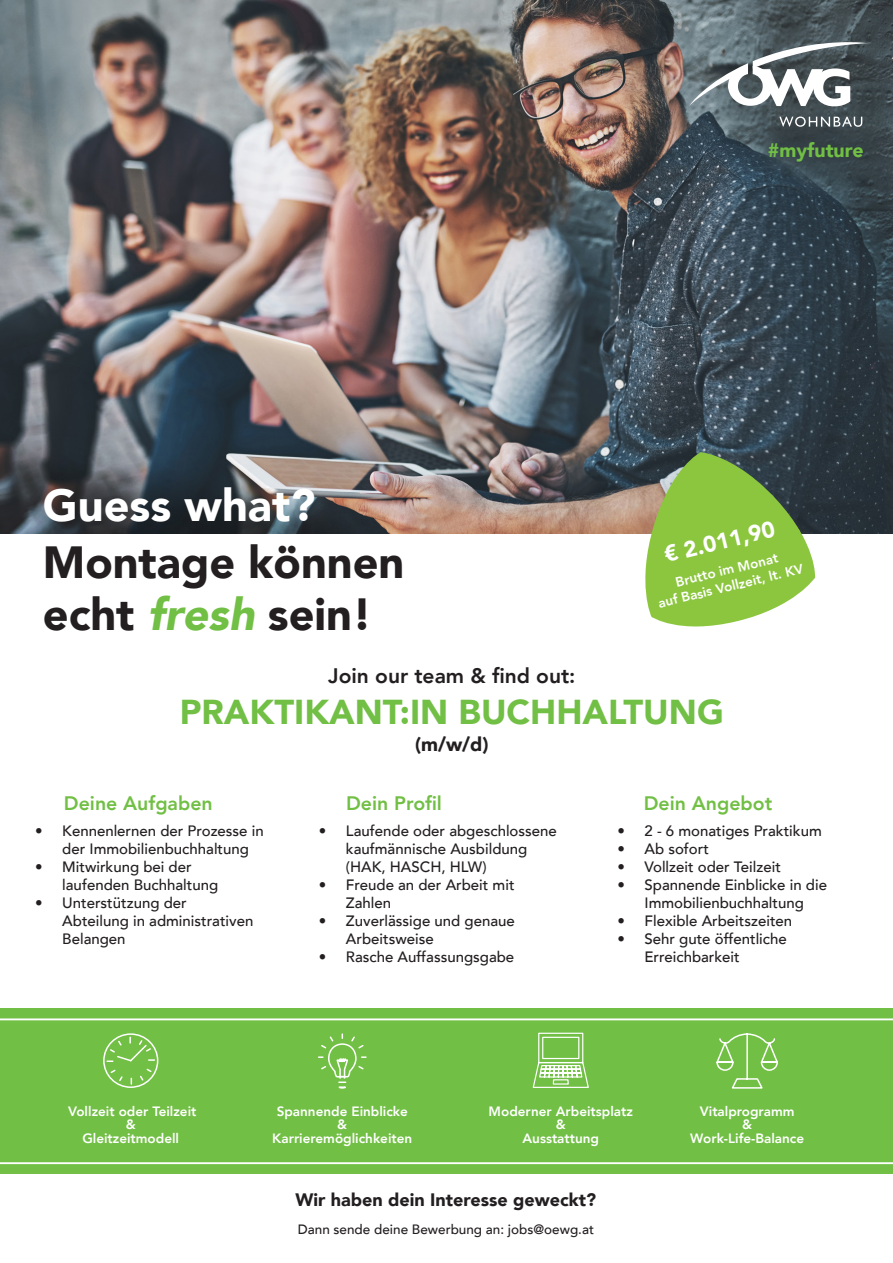
<style>
.page{position:relative;width:893px;height:1263px;background:#fff}
.page>*{position:absolute;margin:0;border:0;box-sizing:border-box;transform-origin:0 0}
.t1{font:900 45px/52.5px "Avenir LT";color:#231f20}
.t2{font:900 45px "Avenir LT";color:#fff}
.t3{font:900 34.5px "Avenir LT";color:#71bf44}
.t4{font:900 22.5px "Avenir LT";color:#fff}
.t5{font:800 21px "Avenir LT";color:#231f20}
.t6{font:800 19.5px "Avenir LT";color:#71bf44}
.t7{font:900 19.5px "Avenir LT";color:#71bf44}
.t8{font:900 19.5px "Avenir LT";color:#231f20}
.t9{font:900 18px "Avenir LT";color:#231f20}
.t10{font:500 15px/18px "Avenir LT";color:#231f20}
.t11{font:800 13.5px/13.5px "Avenir LT";color:#fff;text-align:center}
.t12{font:500 13.5px "Avenir LT";color:#231f20}
.s1{font-style:italic;color:#71bf44}
</style>
<div class="page">
<div style="left:0;top:1008px;width:893px;height:166px;background:#71bf44"></div>
<img style="left:0;top:0;width:893px;height:534px">
<svg style="left:689px;top:37px;width:179px;height:70px"></svg>
<svg style="left:779px;top:116px;width:83px;height:11px"></svg>
<svg style="left:0;top:1018px;width:893px;height:146px"></svg>
<svg style="left:636px;top:452px;width:181px;height:175px;background:#89b157"></svg>
<p class="t7" style="left:768px;top:139px;width:97px">#myfuture</p>
<p class="t2" style="left:43px;top:478px;width:274px">Guess what?</p>
<p class="t1" style="left:43px;top:535px;width:363px">Montage können echt <span class="s1">fresh</span> sein!</p>
<p class="t5" style="left:328px;top:663px;width:249px">Join our team &amp; find out:</p>
<p class="t4" style="left:661px;top:542px;width:115px;rotate:-14deg">€ 2.011,90</p>
<p class="t11" style="left:653px;top:579px;width:150px;line-height:16.4px;rotate:-13deg">Brutto im Monat<br>auf Basis Vollzeit, lt. KV</p>
<p class="t3" style="left:180px;top:691px;width:546px">PRAKTIKANT:IN BUCHHALTUNG</p>
<p class="t8" style="left:415px;top:732px;width:75px">(m/w/d)</p>
<p class="t6" style="left:64px;top:792px;width:150px">Deine Aufgaben</p>
<p class="t10" style="left:62px;top:822px;width:203px;text-indent:-27px">• Kennenlernen der Prozesse in der Immobilienbuchhaltung</p>
<p class="t10" style="left:62px;top:858px;width:157px;text-indent:-27px">• Mitwirkung bei der laufenden Buchhaltung</p>
<p class="t10" style="left:62px;top:894px;width:193px;text-indent:-27px">• Unterstützung der<br>Abteilung in administrativen<br>Belangen</p>
<p class="t6" style="left:346px;top:792px;width:97px">Dein Profil</p>
<p class="t6" style="left:644px;top:792px;width:130px">Dein Angebot</p>
<p class="t10" style="left:346px;top:822px;width:212px;text-indent:-27px">• Laufende oder abgeschlossene kaufmännische Ausbildung (HAK, HASCH, HLW)</p>
<p class="t10" style="left:346px;top:876px;width:170px;text-indent:-27px">• Freude an der Arbeit mit<br>Zahlen</p>
<p class="t10" style="left:346px;top:912px;width:170px;text-indent:-27px">• Zuverlässige und genaue<br>Arbeitsweise</p>
<p class="t10" style="left:319px;top:948px;width:197px">• Rasche Auffassungsgabe</p>
<p class="t10" style="left:617px;top:822px;width:206px">• 2 - 6 monatiges Praktikum</p>
<p class="t10" style="left:617px;top:840px;width:93px">• Ab sofort</p>
<p class="t10" style="left:617px;top:858px;width:165px">• Vollzeit oder Teilzeit</p>
<p class="t10" style="left:617px;top:876px;width:211px;text-align:center">• Spannende Einblicke in die<br>Immobilienbuchhaltung</p>
<p class="t10" style="left:617px;top:912px;width:176px">• Flexible Arbeitszeiten</p>
<p class="t10" style="left:644px;top:930px;width:144px;text-indent:-27px">• Sehr gute öffentliche<br>Erreichbarkeit</p>
<p class="t11" style="left:68px;top:1104px;width:130px">Vollzeit oder Teilzeit &amp;</p>
<p class="t11" style="left:82px;top:1131px;width:98px">Gleitzeitmodell</p>
<p class="t11" style="left:272px;top:1104px;width:142px">Spannende Einblicke &amp;<br>Karrieremöglichkeiten</p>
<p class="t11" style="left:489px;top:1104px;width:146px">Moderner Arbeitsplatz &amp;<br>Ausstattung</p>
<p class="t9" style="left:296px;top:1189px;width:302px">Wir haben dein Interesse geweckt?</p>
<p class="t12" style="left:298px;top:1222px;width:298px">Dann sende deine Bewerbung an: jobs@oewg.at</p>
<p class="t11" style="left:690px;top:1104px;width:116px">Vitalprogramm<br>&amp;<br>Work-Life-Balance</p>
</div>
